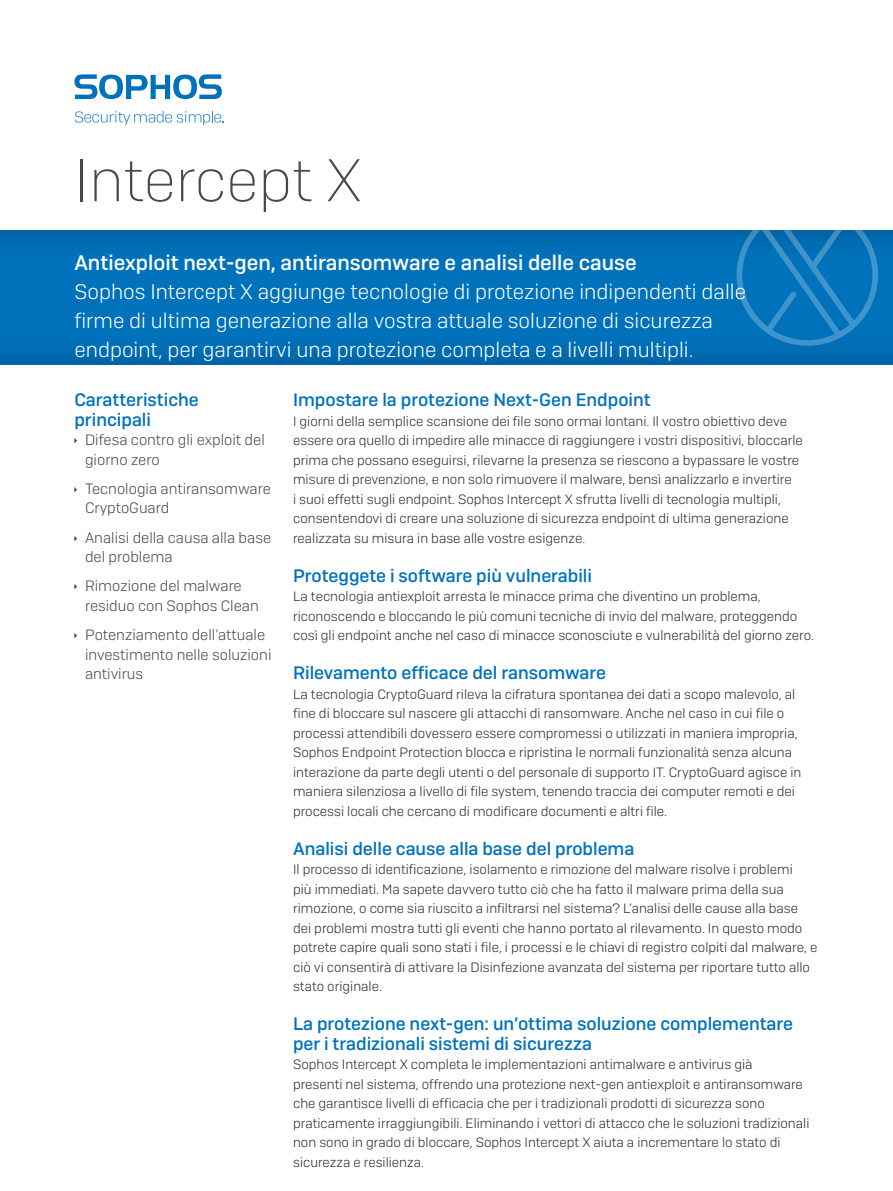
<style>
.page{position:relative;width:893px;height:1191px;background:#fff}
.page>*{position:absolute;margin:0;border:0;box-sizing:border-box;transform-origin:0 0}
.t1{font:60px "Camber Ul";color:#43494d}
.Intro_copy{font:21px/29.2px "Camber Lg";color:#fff}
.Intro_subheading{font:500 21px "Camber";color:#fff}
.Subheading_1{font:500 18px/19.5px "Camber";color:#0072bc}
.t2{font:15px/19.5px "Camber Lg";color:#43494d}
.Body_Copy{font:13.5px/19.5px "Camber Lg";color:#282c31}
</style>
<div class="page">
<div style="left:0;top:229px;width:893px;height:136px;background:#231f20;opacity:.3"></div>
<svg style="left:74px;top:74px;width:148px;height:25px"></svg>
<svg style="left:75px;top:111px;width:148px;height:14px"></svg>
<svg style="left:736px;top:229px;width:142px;height:117px;background:#0f78bd"></svg>
<p class="t1" style="left:74px;top:145px;width:289px">Intercept X</p>
<p class="Intro_subheading" style="left:74px;top:249px;width:564px">Antiexploit next-gen, antiransomware e analisi delle cause</p>
<p class="Intro_copy" style="left:74px;top:276px;width:673px">Sophos Intercept X aggiunge tecnologie di protezione indipendenti dalle firme di ultima generazione alla vostra attuale soluzione di sicurezza endpoint, per garantirvi una protezione completa e a livelli multipli.</p>
<p class="Subheading_1" style="left:74px;top:390px;width:126px">Caratteristiche principali</p>
<p class="t2" style="left:85px;top:430px;width:181px">Difesa contro gli exploit del giorno zero</p>
<p class="t2" style="left:85px;top:478px;width:187px">Tecnologia antiransomware<br>CryptoGuard</p>
<p class="t2" style="left:85px;top:527px;width:188px">Analisi della causa alla base del problema</p>
<p class="t2" style="left:85px;top:576px;width:175px">Rimozione del malware residuo con Sophos Clean</p>
<p class="t2" style="left:85px;top:625px;width:188px">Potenziamento dell'attuale investimento nelle soluzioni antivirus</p>
<p class="Subheading_1" style="left:293px;top:390px;width:359px">Impostare la protezione Next-Gen Endpoint</p>
<p class="Body_Copy" style="left:293px;top:411px;width:511px">I giorni della semplice scansione dei file sono ormai lontani. Il vostro obiettivo deve essere ora quello di impedire alle minacce di raggiungere i vostri dispositivi, bloccarle prima che possano eseguirsi, rilevarne la presenza se riescono a bypassare le vostre misure di prevenzione, e non solo rimuovere il malware, bensì analizzarlo e invertire<br>i suoi effetti sugli endpoint. Sophos Intercept X sfrutta livelli di tecnologia multipli, consentendovi di creare una soluzione di sicurezza endpoint di ultima generazione realizzata su misura in base alle vostre esigenze.</p>
<p class="Subheading_1" style="left:293px;top:565px;width:300px">Proteggete i software più vulnerabili</p>
<p class="Body_Copy" style="left:293px;top:586px;width:522px">La tecnologia antiexploit arresta le minacce prima che diventino un problema, riconoscendo e bloccando le più comuni tecniche di invio del malware, proteggendo così gli endpoint anche nel caso di minacce sconosciute e vulnerabilità del giorno zero.</p>
<p class="Subheading_1" style="left:293px;top:663px;width:314px">Rilevamento efficace del ransomware</p>
<p class="Body_Copy" style="left:293px;top:684px;width:510px">La tecnologia CryptoGuard rileva la cifratura spontanea dei dati a scopo malevolo, al fine di bloccare sul nascere gli attacchi di ransomware. Anche nel caso in cui file o processi attendibili dovessero essere compromessi o utilizzati in maniera impropria, Sophos Endpoint Protection blocca e ripristina le normali funzionalità senza alcuna interazione da parte degli utenti o del personale di supporto IT. CryptoGuard agisce in maniera silenziosa a livello di file system, tenendo traccia dei computer remoti e dei processi locali che cercano di modificare documenti e altri file.</p>
<p class="Subheading_1" style="left:293px;top:838px;width:343px">Analisi delle cause alla base del problema</p>
<p class="Body_Copy" style="left:293px;top:859px;width:526px">Il processo di identificazione, isolamento e rimozione del malware risolve i problemi<br>più immediati. Ma sapete davvero tutto ciò che ha fatto il malware prima della sua rimozione, o come sia riuscito a infiltrarsi nel sistema? L’analisi delle cause alla base dei problemi mostra tutti gli eventi che hanno portato al rilevamento. In questo modo potrete capire quali sono stati i file, i processi e le chiavi di registro colpiti dal malware, e ciò vi consentirà di attivare la Disinfezione avanzata del sistema per riportare tutto allo stato originale.</p>
<p class="Subheading_1" style="left:293px;top:1014px;width:501px">La protezione next-gen: un’ottima soluzione complementare per i tradizionali sistemi di sicurezza</p>
<p class="Body_Copy" style="left:293px;top:1054px;width:518px">Sophos Intercept X completa le implementazioni antimalware e antivirus già<br>presenti nel sistema, offrendo una protezione next-gen antiexploit e antiransomware che garantisce livelli di efficacia che per i tradizionali prodotti di sicurezza sono praticamente irraggiungibili. Eliminando i vettori di attacco che le soluzioni tradizionali non sono in grado di bloccare, Sophos Intercept X aiuta a incrementare lo stato di sicurezza e resilienza.</p>
</div>
